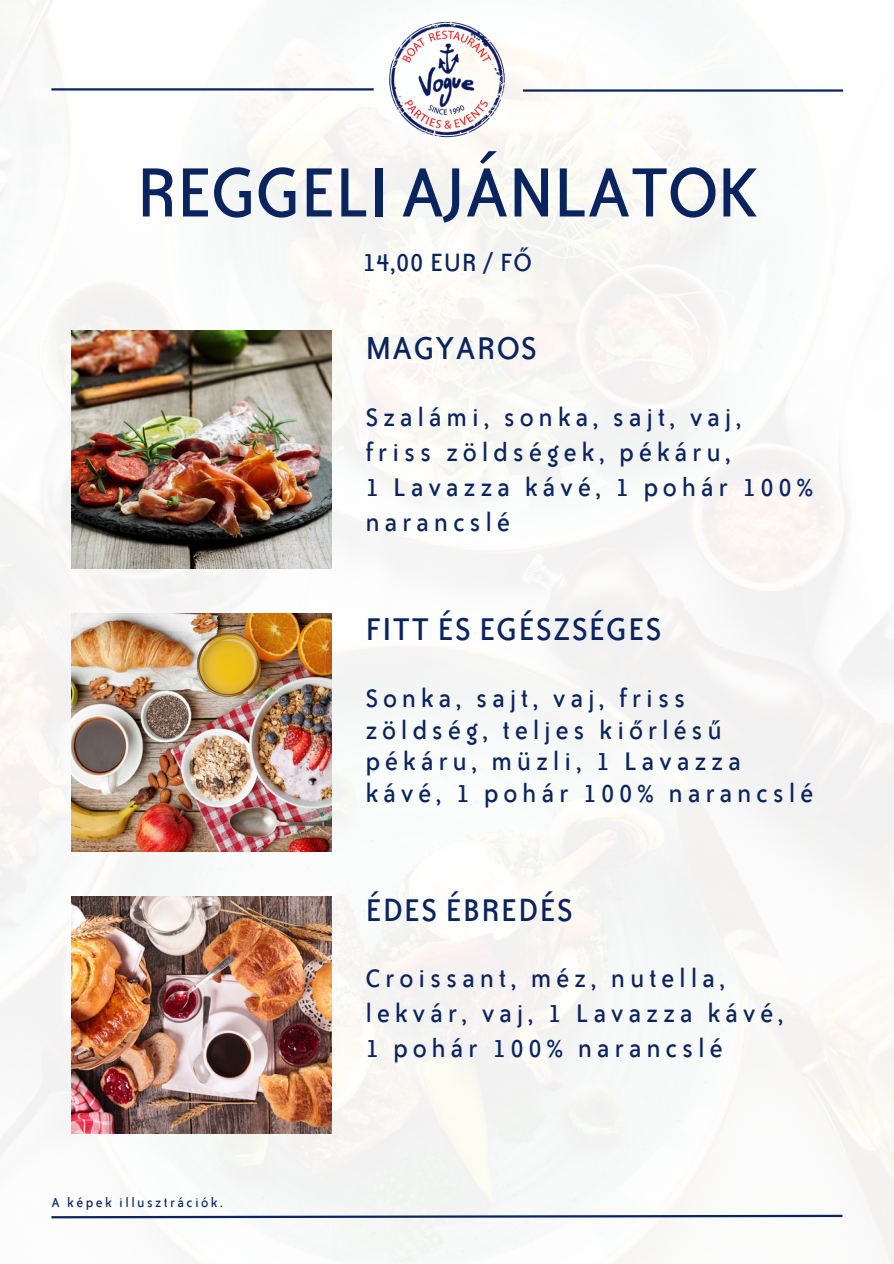
<style>
.page{position:relative;width:894px;height:1264px;background:#fff}
.page>*{position:absolute;margin:0;border:0;box-sizing:border-box;transform-origin:0 0}
.t1{font:79.95px "Bailey Sans ITC Std";letter-spacing:-.02em;color:#0a2460}
.t2{font:36.6px "Bailey Sans ITC Std";letter-spacing:.025em;color:#0a2460}
.t3{font:29.25px/35px "Bailey Sans ITC Std";letter-spacing:.16em;color:#0a2460}
.t4{font:28.95px "Bailey Sans ITC Std";letter-spacing:.025em;color:#0a2460}
.t5{font:15px "Bailey Sans ITC Std";letter-spacing:.16em;color:#0a2460}
</style>
<div class="page">
<img style="left:0;top:0;width:893px;height:1263px">
<hr style="left:51px;top:88px;width:322px;height:2px;background:#0a2460">
<hr style="left:523px;top:89px;width:319px;height:3px;background:#0a2460">
<img style="left:72px;top:331px;width:260px;height:237px">
<img style="left:72px;top:613px;width:260px;height:238px">
<img style="left:72px;top:896px;width:260px;height:236px">
<svg style="left:49px;top:1213px;width:795px;height:6px"></svg>
<img style="left:389px;top:22px;width:116px;height:115px">
<p class="t1" style="left:136px;top:164px;width:623px">REGGELI AJÁNLATOK</p>
<p class="t4" style="left:362px;top:252px;width:171px">14,00 EUR / FŐ</p>
<p class="t2" style="left:365px;top:335px;width:173px">MAGYAROS</p>
<p class="t3" style="left:365px;top:401px;width:377px">Szalámi, sonka, sajt, vaj, friss zöldségek, pékáru,</p>
<p class="t3" style="left:365px;top:471px;width:449px">1 Lavazza kávé, 1 pohár 100% narancslé</p>
<p class="t2" style="left:365px;top:616px;width:298px">FITT ÉS EGÉSZSÉGES</p>
<p class="t3" style="left:365px;top:684px;width:449px;line-height:31.5px">Sonka, sajt, vaj, friss zöldség, teljes kiőrlésű pékáru, müzli, 1 Lavazza kávé, 1 pohár 100% narancslé</p>
<p class="t2" style="left:365px;top:896px;width:209px">ÉDES ÉBREDÉS</p>
<p class="t5" style="left:51px;top:1196px;width:173px">A képek illusztrációk.</p>
<p class="t3" style="left:365px;top:963px;width:419px">Croissant, méz, nutella, lekvár, vaj, 1 Lavazza kávé,</p>
<p class="t3" style="left:365px;top:1032px;width:359px">1 pohár 100% narancslé</p>
</div>
